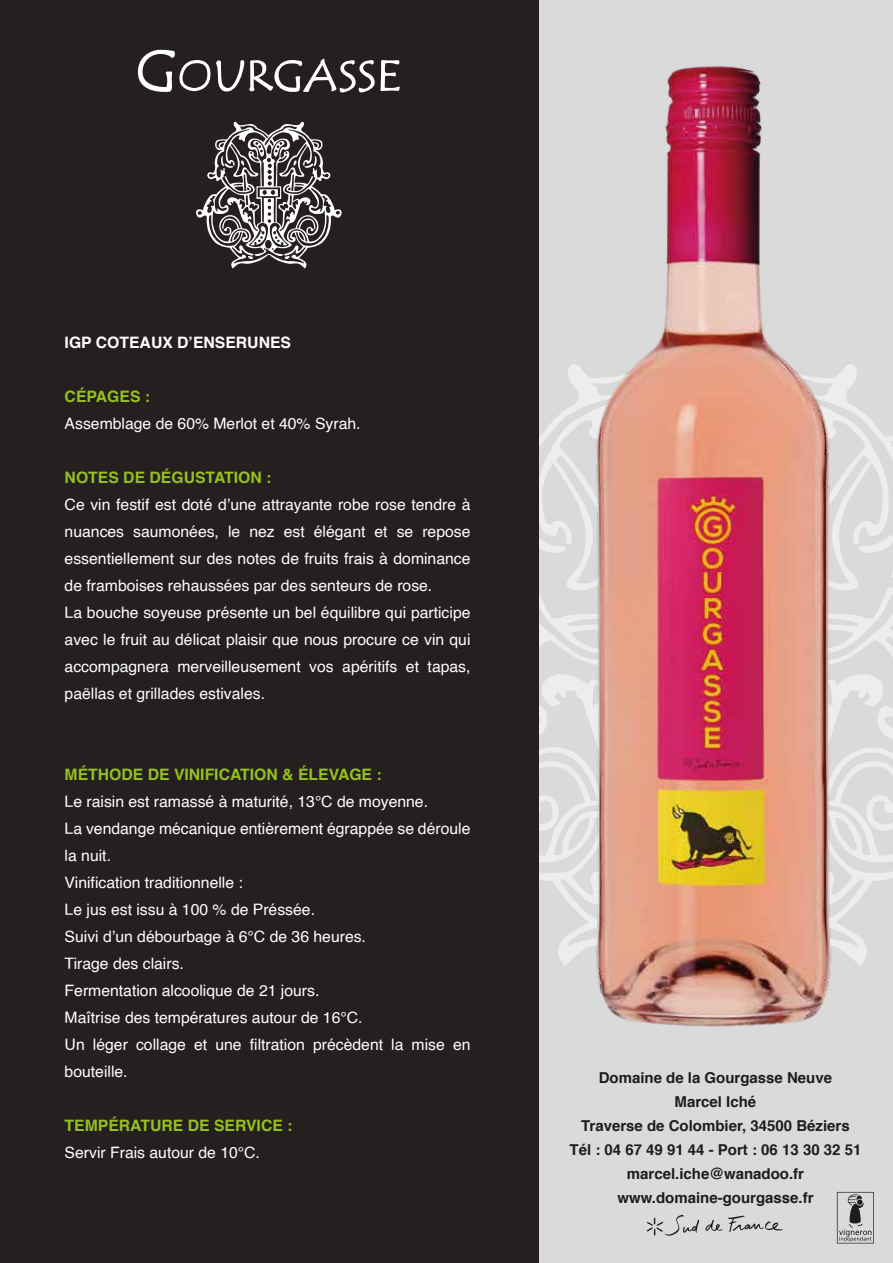
<style>
.page{position:relative;width:893px;height:1263px;background:#fff}
.page>*{position:absolute;margin:0;border:0;box-sizing:border-box;transform-origin:0 0}
.t1{font:15.75px/27px "Helvetica";color:#fff}
.t2{font:700 15.75px "Helvetica";color:#95c11f}
.t3{font:700 15.75px "Helvetica";color:#fff}
.t4{font:700 15px/24px "Helvetica";color:#1d1d1b;text-align:center}
</style>
<div class="page">
<div style="left:516px;top:0;width:377px;height:1263px;background:#dadada"></div>
<div style="left:0;top:0;width:538px;height:1263px;background:#261f1f"></div>
<svg style="left:137px;top:49px;width:263px;height:44px"></svg>
<svg style="left:196px;top:122px;width:146px;height:147px"></svg>
<svg style="left:647px;top:1215px;width:52px;height:21px"></svg>
<svg style="left:705px;top:1216px;width:78px;height:16px"></svg>
<svg style="left:837px;top:1192px;width:37px;height:51px"></svg>
<img style="left:538px;top:43px;width:353px;height:1026px">
<p class="t3" style="left:65px;top:330px;width:228px">IGP COTEAUX D’ENSERUNES</p>
<p class="t2" style="left:65px;top:384px;width:87px">CÉPAGES :</p>
<p class="t1" style="left:65px;top:411px;width:297px">Assemblage de 60% Merlot et 40% Syrah.</p>
<p class="t2" style="left:65px;top:465px;width:208px">NOTES DE DÉGUSTATION :</p>
<p class="t1" style="left:65px;top:492px;width:407px">Ce vin festif est doté d’une attrayante robe rose tendre à nuances saumonées, le nez est élégant et se repose essentiellement sur des notes de fruits frais à dominance de framboises rehaussées par des senteurs de rose.<br>La bouche soyeuse présente un bel équilibre qui participe avec le fruit au délicat plaisir que nous procure ce vin qui accompagnera merveilleusement vos apéritifs et tapas, paëllas et grillades estivales.</p>
<p class="t2" style="left:65px;top:762px;width:319px">MÉTHODE DE VINIFICATION &amp; ÉLEVAGE :</p>
<p class="t1" style="left:65px;top:789px;width:407px">Le raisin est ramassé à maturité, 13°C de moyenne.<br>La vendange mécanique entièrement égrappée se déroule la nuit.<br>Vinification traditionnelle :<br>Le jus est issu à 100 % de Préssée.<br>Suivi d’un débourbage à 6°C de 36 heures.<br>Tirage des clairs.<br>Fermentation alcoolique de 21 jours.<br>Maîtrise des températures autour de 16°C.<br>Un léger collage et une filtration précèdent la mise en bouteille.</p>
<p class="t2" style="left:65px;top:1113px;width:229px">TEMPÉRATURE DE SERVICE :</p>
<p class="t1" style="left:65px;top:1140px;width:197px">Servir Frais autour de 10°C.</p>
<p class="t4" style="left:569px;top:1065px;width:293px">Domaine de la Gourgasse Neuve<br>Marcel Iché<br>Traverse de Colombier, 34500 Béziers<br>Tél : 04 67 49 91 44 - Port : 06 13 30 32 51 marcel.iche@wanadoo.fr www.domaine-gourgasse.fr</p>
</div>
